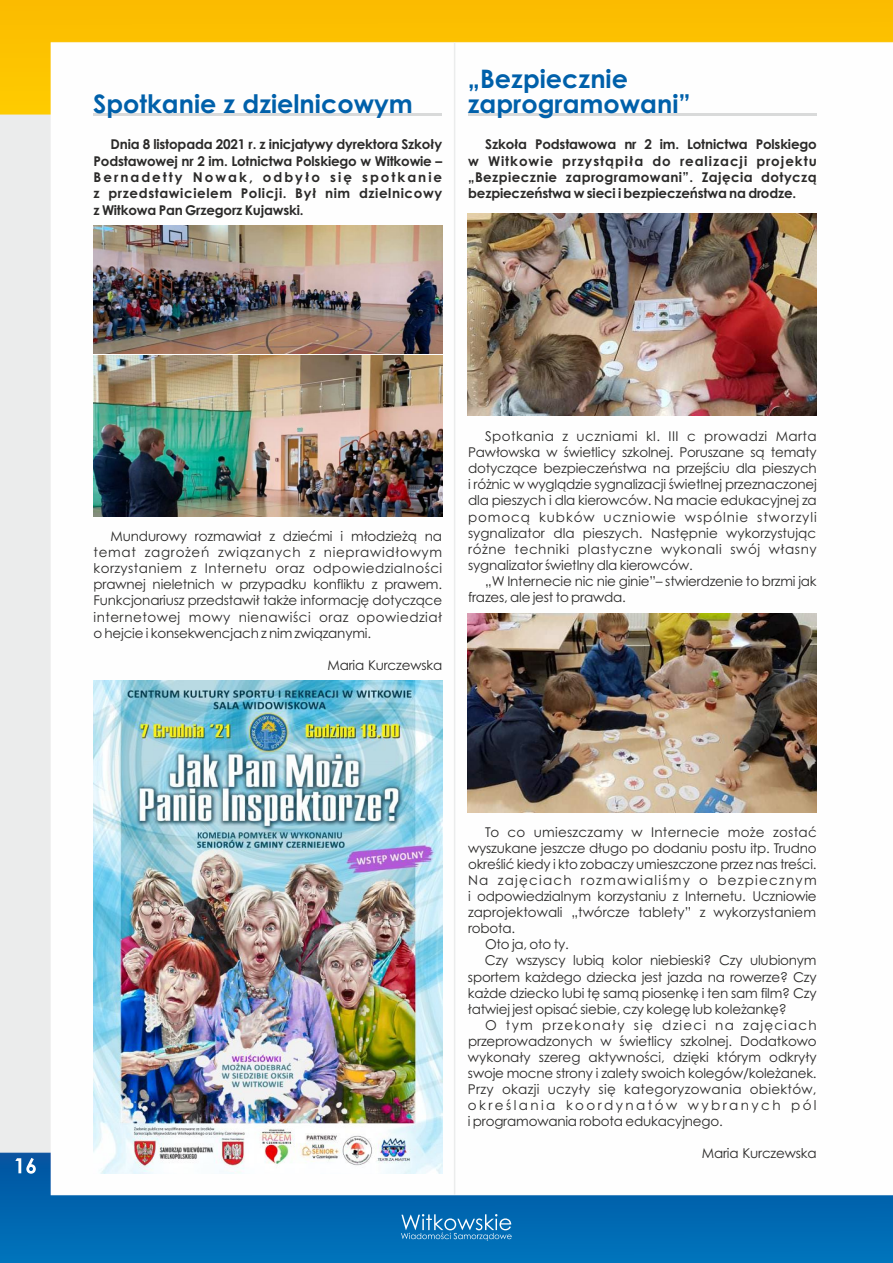
<style>
.page{position:relative;width:893px;height:1263px;background:#fff}
.page>*{position:absolute;margin:0;border:0;box-sizing:border-box;transform-origin:0 0}
.t1{font:700 25.5px/24.8px "Century Gothic";color:#0060aa}
.t2{font:13.5px/16px "Century Gothic";letter-spacing:-.015em;color:#2b2a29;text-align:justify}
.t3{font:700 13.5px/16.4px "Century Gothic";letter-spacing:-.015em;color:#2b2a29;text-align:justify}
.t4{font:13.5px "Century Gothic";letter-spacing:.02em;color:#2b2a29}
.t5{font:13.5px "Century Gothic";letter-spacing:.09em;color:#2b2a29}
</style>
<div class="page">
<img style="left:0;top:0;width:893px;height:1263px">
<svg style="left:401px;top:1214px;width:111px;height:27px;background:#3287c1"></svg>
<svg style="left:15px;top:1158px;width:21px;height:16px"></svg>
<hr style="left:94px;top:113px;width:348px;height:3px;background:#d9dada">
<img style="left:94px;top:355px;width:348px;height:161px">
<img style="left:94px;top:225px;width:348px;height:128px">
<hr style="left:468px;top:113px;width:349px;height:3px;background:#d9dada">
<img style="left:468px;top:614px;width:348px;height:198px">
<img style="left:468px;top:213px;width:348px;height:202px">
<img style="left:94px;top:681px;width:348px;height:493px">
<hr style="left:454px;top:42px;width:1px;height:1152px;background:#ebecec">
<h1 class="t1" style="left:93px;top:93px;width:321px">Spotkanie z dzielnicowym</h1>
<p class="t3" style="left:94px;top:137px;width:350px;text-indent:17px">Dnia 8 listopada 2021 r. z inicjatywy dyrektora Szkoły Podstawowej nr 2 im. Lotnictwa Polskiego w Witkowie – Bernadetty Nowak, odbyło się spotkanie z przedstawicielem Policji. Był nim dzielnicowy z Witkowa Pan Grzegorz Kujawski.</p>
<h1 class="t1" style="left:468px;top:69px;width:224px">„Bezpiecznie zaprogramowani”</h1>
<p class="t3" style="left:468px;top:137px;width:350px;text-indent:17px">Szkoła Podstawowa nr 2 im. Lotnictwa Polskiego w Witkowie przystąpiła do realizacji projektu „Bezpiecznie zaprogramowani”. Zajęcia dotyczą bezpieczeństwa w sieci i bezpieczeństwa na drodze.</p>
<p class="t2" style="left:93px;top:529px;width:350px;text-indent:17px">Mundurowy rozmawiał z dziećmi i młodzieżą na temat zagrożeń związanych z nieprawidłowym korzystaniem z Internetu oraz odpowiedzialności prawnej nieletnich w przypadku konfliktu z prawem.<br>Funkcjonariusz przedstawił także informację dotyczące internetowej mowy nienawiści oraz opowiedział o hejcie i konsekwencjach z nim związanymi.</p>
<p class="t2" style="left:327px;top:658px;width:116px">Maria Kurczewska</p>
<p class="t2" style="left:468px;top:429px;width:350px;text-indent:17px">Spotkania z uczniami kl. III c prowadzi Marta Pawłowska w świetlicy szkolnej. Poruszane są tematy dotyczące bezpieczeństwa na przejściu dla pieszych i różnic w wyglądzie sygnalizacji świetlnej przeznaczonej dla pieszych i dla kierowców. Na macie edukacyjnej za pomocą kubków uczniowie wspólnie stworzyli sygnalizator dla pieszych. Następnie wykorzystując różne techniki plastyczne wykonali swój własny sygnalizator świetlny dla kierowców.</p>
<p class="t2" style="left:468px;top:574px;width:350px;text-indent:17px">„W Internecie nic nie ginie”– stwierdzenie to brzmi jak frazes, ale jest to prawda.</p>
<p class="t4" style="left:485px;top:827px;width:333px">To co umieszczamy w Internecie może zostać</p>
<p class="t2" style="left:468px;top:841px;width:350px">wyszukane jeszcze długo po dodaniu postu itp. Trudno</p>
<p class="t2" style="left:468px;top:857px;width:350px">określić kiedy i kto zobaczy umieszczone przez nas treści.</p>
<p class="t5" style="left:468px;top:875px;width:350px">Na zajęciach rozmawialiśmy o bezpiecznym</p>
<p class="t2" style="left:468px;top:889px;width:350px">i odpowiedzialnym korzystaniu z Internetu. Uczniowie</p>
<p class="t2" style="left:468px;top:905px;width:349px">zaprojektowali „twórcze tablety” z wykorzystaniem</p>
<p class="t2" style="left:468px;top:921px;width:49px">robota.</p>
<p class="t2" style="left:485px;top:938px;width:85px">Oto ja, oto ty.</p>
<p class="t2" style="left:468px;top:954px;width:350px;text-indent:17px">Czy wszyscy lubią kolor niebieski? Czy ulubionym sportem każdego dziecka jest jazda na rowerze? Czy każde dziecko lubi tę samą piosenkę i ten sam film? Czy łatwiej jest opisać siebie, czy kolegę lub koleżankę?</p>
<p class="t2" style="left:468px;top:1018px;width:350px;text-indent:17px">O tym przekonały się dzieci na zajęciach przeprowadzonych w świetlicy szkolnej. Dodatkowo wykonały szereg aktywności, dzięki którym odkryły swoje mocne strony i zalety swoich kolegów/koleżanek.<br>Przy okazji uczyły się kategoryzowania obiektów, określania koordynatów wybranych pól i programowania robota edukacyjnego.</p>
<p class="t2" style="left:702px;top:1147px;width:116px">Maria Kurczewska</p>
</div>
